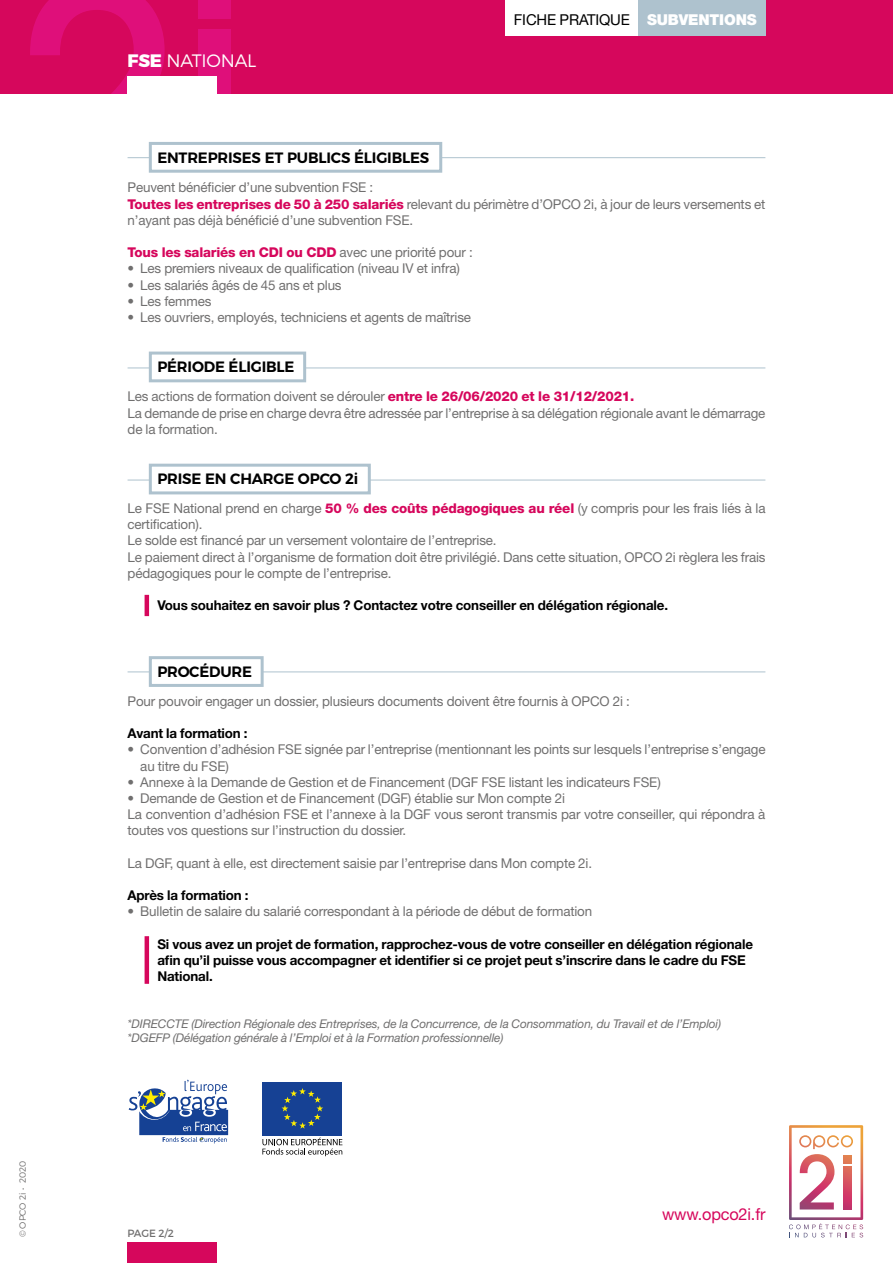
<style>
.page{position:relative;width:893px;height:1263px;background:#fff}
.page>*{position:absolute;margin:0;border:0;box-sizing:border-box;transform-origin:0 0}
.t1{font:300 18px "Montserrat";letter-spacing:-.01em;color:#fff}
.t2{font:16.5px "Helvetica Neue LT Std";letter-spacing:-.01em;color:#d6075c}
.t3{font:600 15px "Montserrat";letter-spacing:-.01em;color:#000}
.t4{font:15px "Helvetica Neue LT Std";letter-spacing:-.01em;color:#000}
.t5{font:13.5px/16.2px "Helvetica Neue LT Std";letter-spacing:-.01em;color:#706f6f}
.t6{font:700 13.5px/16.2px "Helvetica Neue LT Std";letter-spacing:-.01em;color:#000}
.t7{font:800 13.5px "Helvetica Neue LT Std";letter-spacing:-.015em;color:#d6075c}
.t8{font:italic 12px/14.4px "Helvetica Neue LT Std";letter-spacing:-.01em;color:#706f6f}
.t9{font:10.5px "Montserrat";color:#706f6f}
.t10{font:300 9px "Montserrat";letter-spacing:-.01em;color:#706f6f}
.s1{font-weight:800}
.s2{font-weight:900;color:#fff}
.s3{font-weight:800;color:#d6075c}
.s4{font-weight:400;color:#706f6f}
</style>
<div class="page">
<div style="left:0;top:0;width:893px;height:94px;background:#d6075c"></div>
<div style="left:128px;top:1243px;width:89px;height:20px;background:#d6075c"></div>
<svg style="left:789px;top:1125px;width:74px;height:112px"></svg>
<div style="left:505px;top:0;width:133px;height:35px;background:#fff"></div>
<div style="left:638px;top:0;width:127px;height:35px;background:#aec2ce"></div>
<hr style="left:128px;top:368px;width:637px;height:1px;background:#aec2ce">
<svg style="left:147px;top:351px;width:161px;height:32px"></svg>
<hr style="left:128px;top:480px;width:637px;height:1px;background:#aec2ce">
<svg style="left:147px;top:463px;width:225px;height:32px"></svg>
<hr style="left:128px;top:671px;width:637px;height:1px;background:#aec2ce">
<svg style="left:147px;top:656px;width:118px;height:31px"></svg>
<hr style="left:128px;top:157px;width:637px;height:1px;background:#aec2ce">
<svg style="left:30px;top:0;width:414px;height:173px"></svg>
<hr style="left:145px;top:595px;width:4px;height:21px;background:#d6075c">
<hr style="left:145px;top:936px;width:4px;height:48px;background:#d6075c">
<div style="left:262px;top:1082px;width:80px;height:53px;background:#164194"></div>
<svg style="left:282px;top:1088px;width:41px;height:40px"></svg>
<svg style="left:262px;top:1137px;width:80px;height:19px"></svg>
<svg style="left:129px;top:1080px;width:99px;height:63px"></svg>
<p class="t10" style="left:15px;top:1237px;width:78px;rotate:-90deg">© OPCO 2i • 2020</p>
<h1 class="t1" style="left:128px;top:47px;width:130px"><span class="s1">FSE</span> NATIONAL</h1>
<p class="t4" style="left:514px;top:10px;width:244px">FICHE PRATIQUE <span class="s2">SUBVENTIONS</span></p>
<p class="t3" style="left:157px;top:146px;width:274px">ENTREPRISES ET PUBLICS ÉLIGIBLES</p>
<p class="t5" style="left:128px;top:179px;width:639px">Peuvent bénéficier d’une subvention FSE :<br><span class="s3">Toutes les entreprises de 50 à 250 salariés</span> relevant du périmètre d’OPCO 2i, à jour de leurs versements et n’ayant pas déjà bénéficié d’une subvention FSE.</p>
<p class="t7" style="left:128px;top:244px;width:347px">Tous les salariés en CDI ou CDD <span class="s4">avec une priorité pour :</span></p>
<p class="t5" style="left:128px;top:260px;width:334px">• Les premiers niveaux de qualification (niveau IV et infra)</p>
<p class="t5" style="left:128px;top:276px;width:216px">• Les salariés âgés de 45 ans et plus</p>
<p class="t5" style="left:128px;top:293px;width:85px">• Les femmes</p>
<p class="t5" style="left:128px;top:309px;width:345px">• Les ouvriers, employés, techniciens et agents de maîtrise</p>
<p class="t3" style="left:157px;top:355px;width:139px">PÉRIODE ÉLIGIBLE</p>
<p class="t5" style="left:128px;top:388px;width:639px">Les actions de formation doivent se dérouler <span class="s3">entre le 26/06/2020 et le 31/12/2021.<br></span>La demande de prise en charge devra être adressée par l’entreprise à sa délégation régionale avant le démarrage de la formation.</p>
<p class="t3" style="left:157px;top:467px;width:203px">PRISE EN CHARGE OPCO 2i</p>
<p class="t5" style="left:128px;top:500px;width:639px">Le FSE National prend en charge <span class="s3">50 % des coûts pédagogiques au réel</span> (y compris pour les frais liés à la certification).<br>Le solde est financé par un versement volontaire de l’entreprise.<br>Le paiement direct à l’organisme de formation doit être privilégié. Dans cette situation, OPCO 2i règlera les frais pédagogiques pour le compte de l’entreprise.</p>
<p class="t6" style="left:157px;top:597px;width:512px">Vous souhaitez en savoir plus ? Contactez votre conseiller en délégation régionale.</p>
<p class="t3" style="left:157px;top:659px;width:96px">PROCÉDURE</p>
<p class="t5" style="left:128px;top:693px;width:504px">Pour pouvoir engager un dossier, plusieurs documents doivent être fournis à OPCO 2i :</p>
<p class="t6" style="left:128px;top:725px;width:122px">Avant la formation :</p>
<p class="t5" style="left:140px;top:741px;width:627px;text-indent:-13px">• Convention d’adhésion FSE signée par l’entreprise (mentionnant les points sur lesquels l’entreprise s’engage au titre du FSE)</p>
<p class="t5" style="left:128px;top:774px;width:535px">• Annexe à la Demande de Gestion et de Financement (DGF FSE listant les indicateurs FSE)</p>
<p class="t5" style="left:128px;top:790px;width:639px">• Demande de Gestion et de Financement (DGF) établie sur Mon compte 2i<br>La convention d’adhésion FSE et l’annexe à la DGF vous seront transmis par votre conseiller, qui répondra à toutes vos questions sur l’instruction du dossier.</p>
<p class="t5" style="left:128px;top:855px;width:466px">La DGF, quant à elle, est directement saisie par l’entreprise dans Mon compte 2i.</p>
<p class="t6" style="left:128px;top:887px;width:123px">Après la formation :</p>
<p class="t5" style="left:128px;top:903px;width:466px">• Bulletin de salaire du salarié correspondant à la période de début de formation</p>
<p class="t6" style="left:157px;top:936px;width:597px">Si vous avez un projet de formation, rapprochez-vous de votre conseiller en délégation régionale afin qu’il puisse vous accompagner et identifier si ce projet peut s’inscrire dans le cadre du FSE<br>National.</p>
<p class="t8" style="left:128px;top:1016px;width:595px">*DIRECCTE (Direction Régionale des Entreprises, de la Concurrence, de la Consommation, du Travail et de l’Emploi) *DGEFP (Délégation générale à l’Emploi et à la Formation professionnelle)</p>
<p class="t9" style="left:128px;top:1225px;width:48px">PAGE 2/2</p>
<p class="t2" style="left:662px;top:1204px;width:105px">www.opco2i.fr</p>
</div>
